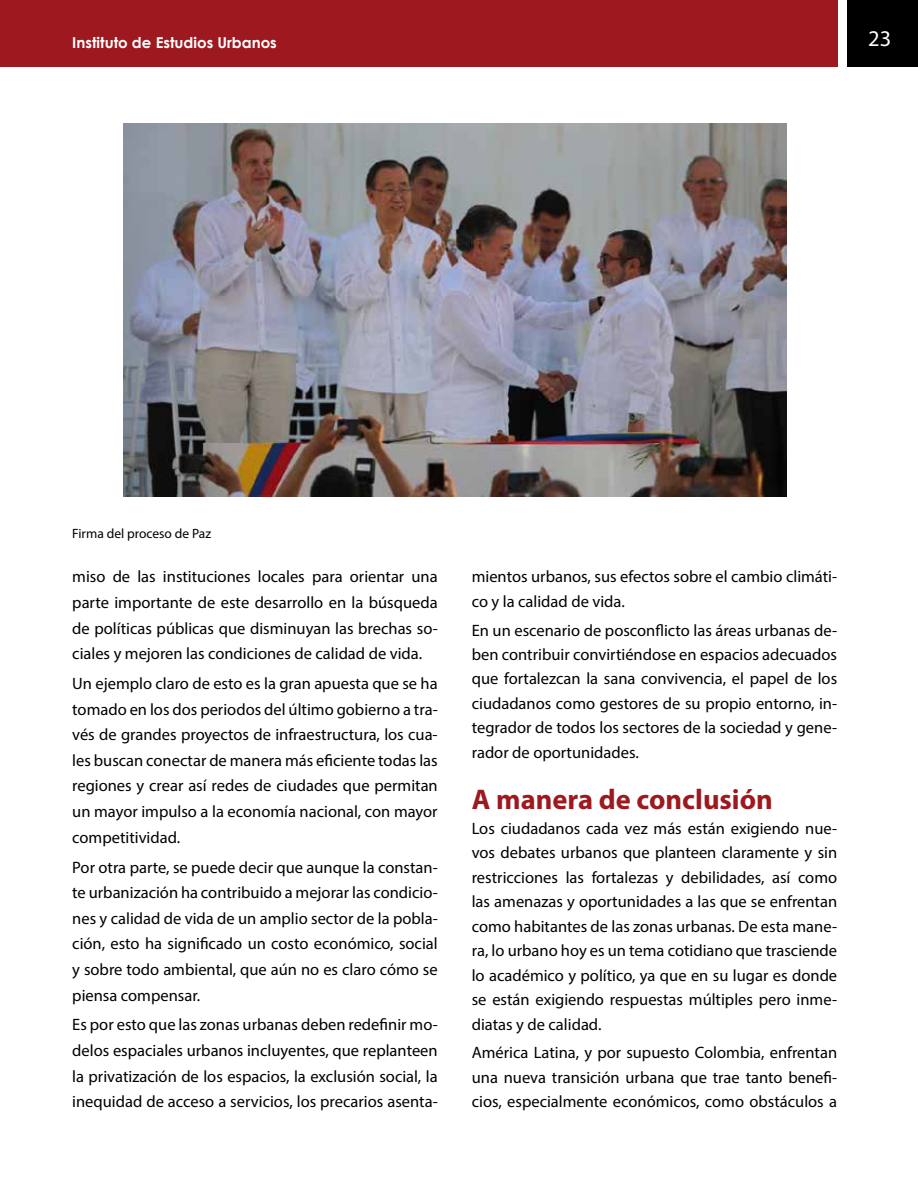
<style>
.page{position:relative;width:918px;height:1188px;background:#fff}
.page>*{position:absolute;margin:0;border:0;box-sizing:border-box;transform-origin:0 0}
.t1{font:700 28.5px "Myriad Pro";color:#9d191f}
.t2{font:22.5px "Myriad Pro";color:#fff}
.t3{font:16.5px/25.7px "Myriad Pro";color:#000;text-align:justify}
.t4{font:700 15px "Century Gothic";color:#fff}
.t5{font:13.5px "Myriad Pro";color:#000}
</style>
<div class="page">
<div style="left:0;top:0;width:837px;height:67px;background:#9d191f"></div>
<div style="left:848px;top:0;width:70px;height:67px;background:#000"></div>
<img style="left:123px;top:123px;width:663px;height:373px">
<p class="t4" style="left:72px;top:32px;width:206px">Instituto de Estudios Urbanos</p>
<h2 class="t2" style="left:868px;top:25px;width:25px">23</h2>
<p class="t5" style="left:72px;top:525px;width:140px">Firma del proceso de Paz</p>
<p class="t3" style="left:72px;top:564px;width:367px">miso de las instituciones locales para orientar una parte importante de este desarrollo en la búsqueda de políticas públicas que disminuyan las brechas so&shy;ciales y mejoren las condiciones de calidad de vida.</p>
<p class="t3" style="left:72px;top:670px;width:367px">Un ejemplo claro de esto es la gran apuesta que se ha tomado en los dos periodos del último gobierno a tra&shy;vés de grandes proyectos de infraestructura, los cua&shy;les buscan conectar de manera más eficiente todas las regiones y crear así redes de ciudades que permitan un mayor impulso a la economía nacional, con mayor competitividad.</p>
<p class="t3" style="left:72px;top:854px;width:367px">Por otra parte, se puede decir que aunque la constan&shy;te urbanización ha contribuido a mejorar las condicio&shy;nes y calidad de vida de un amplio sector de la pobla&shy;ción, esto ha significado un costo económico, social y sobre todo ambiental, que aún no es claro cómo se piensa compensar.</p>
<p class="t3" style="left:72px;top:1012px;width:367px">Es por esto que las zonas urbanas deben redefinir mo&shy;delos espaciales urbanos incluyentes, que replanteen la privatización de los espacios, la exclusión social, la inequidad de acceso a servicios, los precarios asenta-</p>
<p class="t3" style="left:472px;top:564px;width:367px;line-height:24.5px">mientos urbanos, sus efectos sobre el cambio climáti&shy;co y la calidad de vida.</p>
<p class="t3" style="left:472px;top:618px;width:367px;line-height:24.5px">En un escenario de posconflicto las áreas urbanas de&shy;ben contribuir convirtiéndose en espacios adecuados que fortalezcan la sana convivencia, el papel de los ciudadanos como gestores de su propio entorno, in&shy;tegrador de todos los sectores de la sociedad y gene&shy;rador de oportunidades.</p>
<h1 class="t1" style="left:472px;top:781px;width:303px">A manera de conclusión</h1>
<p class="t3" style="left:472px;top:816px;width:367px;line-height:24.5px">Los ciudadanos cada vez más están exigiendo nue&shy;vos debates urbanos que planteen claramente y sin restricciones las fortalezas y debilidades, así como las amenazas y oportunidades a las que se enfrentan como habitantes de las zonas urbanas. De esta mane&shy;ra, lo urbano hoy es un tema cotidiano que trasciende lo académico y político, ya que en su lugar es donde se están exigiendo respuestas múltiples pero inme&shy;diatas y de calidad.</p>
<p class="t3" style="left:472px;top:1040px;width:367px;line-height:24.5px">América Latina, y por supuesto Colombia, enfrentan una nueva transición urbana que trae tanto benefi&shy;cios, especialmente económicos, como obstáculos a</p>
</div>
